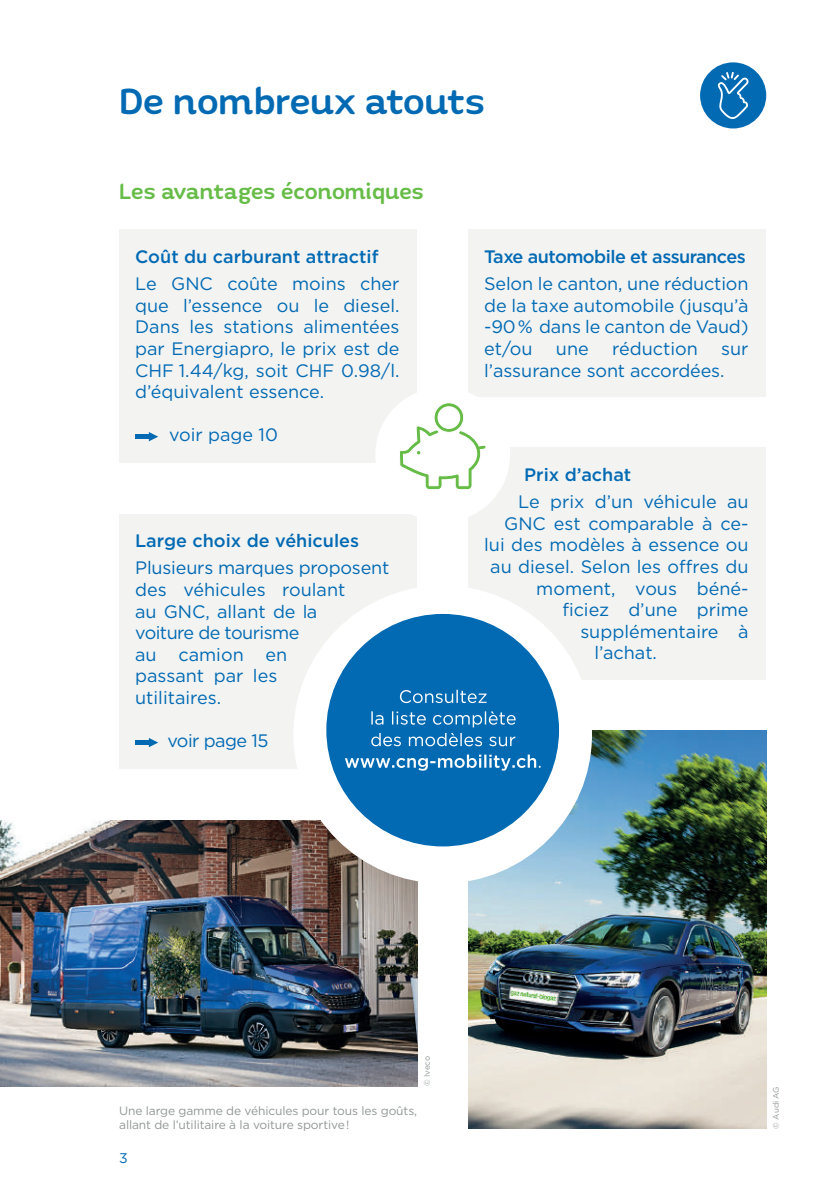
<style>
.page{position:relative;width:840px;height:1191px;background:#fff}
.page>*{position:absolute;margin:0;border:0;box-sizing:border-box;transform-origin:0 0}
.t1{font:500 40px "Quenda";letter-spacing:-.01em;color:#016ab3}
.t2{font:500 24px "Quenda";color:#66bc47}
.t3{font:18px/21.6px "Gotham";color:#016ab3}
.t4{font:500 18px "Gotham";color:#016ab3}
.t5{font:500 18px "Gotham";letter-spacing:-.03em;color:#016ab3}
.t6{font:18px "Gotham";letter-spacing:-.03em;color:#016ab3}
.t7{font:14px "Gotham";color:#016ab3}
.t8{font:12px/14px "Gotham";letter-spacing:-.01em;color:#929696}
.t9{font:8px "Gotham";letter-spacing:-.005em;color:#929696}
</style>
<div class="page">
<img style="left:468px;top:731px;width:297px;height:397px">
<img style="left:0;top:820px;width:417px;height:266px">
<div style="left:119px;top:514px;width:298px;height:255px;background:#f3f3f2"></div>
<hr style="left:135px;top:740px;width:16px;height:4px;background:#016ab3">
<svg style="left:149px;top:738px;width:9px;height:9px"></svg>
<div style="left:119px;top:230px;width:298px;height:233px;background:#f3f3f2"></div>
<hr style="left:135px;top:435px;width:16px;height:4px;background:#016ab3">
<svg style="left:149px;top:432px;width:9px;height:9px"></svg>
<div style="left:468px;top:230px;width:297px;height:167px;background:#f3f3f2"></div>
<div style="left:468px;top:448px;width:297px;height:232px;background:#f3f3f2"></div>
<div style="left:376px;top:388px;width:132px;height:133px;background:#fff;border-radius:50%"></div>
<svg style="left:399px;top:402px;width:87px;height:104px"></svg>
<div style="left:293px;top:585px;width:298px;height:298px;background:#fff;border-radius:50%"></div>
<div style="left:326px;top:614px;width:232px;height:232px;background:#016ab3;border-radius:50%"></div>
<svg style="left:345px;top:754px;width:195px;height:16px"></svg>
<svg style="left:371px;top:733px;width:144px;height:13px"></svg>
<svg style="left:371px;top:711px;width:144px;height:16px"></svg>
<svg style="left:399px;top:689px;width:87px;height:14px"></svg>
<div style="left:699px;top:62px;width:66px;height:66px;background:#016ab3;border-radius:50%"></div>
<svg style="left:717px;top:72px;width:31px;height:47px"></svg>
<h1 class="t1" style="left:119px;top:77px;width:367px">De nombreux atouts</h1>
<h2 class="t2" style="left:119px;top:176px;width:306px">Les avantages économiques</h2>
<p class="t4" style="left:135px;top:245px;width:244px">Coût du carburant attractif</p>
<p class="t3" style="left:135px;top:272px;width:266px;text-align:justify">Le GNC coûte moins cher que l’essence ou le diesel.<br>Dans les stations alimentées par Energiapro, le prix est de CHF 1.44/kg, soit CHF 0.98/l. d’équivalent essence.</p>
<p class="t3" style="left:169px;top:424px;width:110px">voir page 10</p>
<p class="t4" style="left:135px;top:529px;width:225px">Large choix de véhicules</p>
<p class="t3" style="left:135px;top:557px;width:255px">Plusieurs marques proposent des véhicules roulant<br>au GNC, allant de la<br>voiture de tourisme<br>au camion en<br>passant par les<br>utilitaires.</p>
<p class="t6" style="left:167px;top:729px;width:102px">voir page 15</p>
<p class="t5" style="left:484px;top:245px;width:263px">Taxe automobile et assurances</p>
<p class="t3" style="left:484px;top:272px;width:266px;text-align:justify">Selon le canton, une réduction de la taxe automobile (jusqu’à -90 % dans le canton de Vaud) et/ou</p>
<p class="t3" style="left:555px;top:337px;width:34px">une</p>
<p class="t3" style="left:611px;top:337px;width:87px">réduction</p>
<p class="t3" style="left:484px;top:337px;width:265px;text-indent:237px">sur l’assurance sont accordées.</p>
<p class="t4" style="left:524px;top:463px;width:108px">Prix d’achat</p>
<p class="t3" style="left:518px;top:490px;width:231px">Le prix d’un véhicule au</p>
<p class="t3" style="left:504px;top:512px;width:245px">GNC est comparable à ce-</p>
<p class="t3" style="left:484px;top:534px;width:266px">lui des modèles à essence ou</p>
<p class="t3" style="left:490px;top:555px;width:260px">au diesel. Selon les offres du</p>
<p class="t3" style="left:536px;top:577px;width:214px">moment, vous béné-</p>
<p class="t3" style="left:562px;top:598px;width:187px">ficiez d’une prime</p>
<p class="t3" style="left:580px;top:620px;width:169px">supplémentaire à</p>
<p class="t3" style="left:594px;top:642px;width:64px">l’achat.</p>
<p class="t9" style="left:421px;top:1086px;width:32px;rotate:-90deg">© Iveco</p>
<p class="t8" style="left:119px;top:1103px;width:299px">Une large gamme de véhicules pour tous les goûts, allant de l’utilitaire à la voiture sportive !</p>
<p class="t7" style="left:119px;top:1149px;width:10px">3</p>
<p class="t9" style="left:770px;top:1128px;width:44px;rotate:-90deg">© Audi AG</p>
</div>
